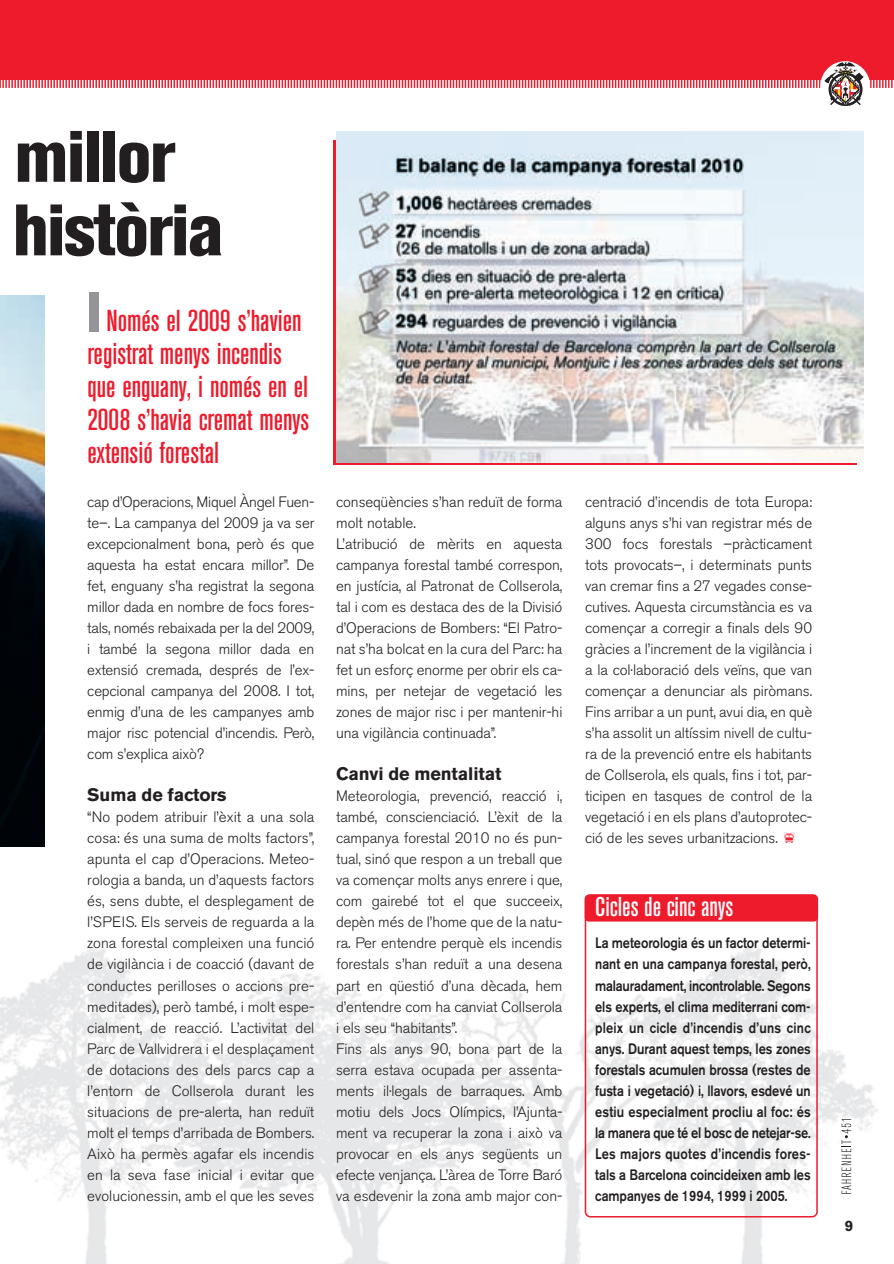
<style>
.page{position:relative;width:894px;height:1264px;background:#fff}
.page>*{position:absolute;margin:0;border:0;box-sizing:border-box;transform-origin:0 0}
.t1{font:800 condensed 72px/73.5px "Akzidenz Grotesk BE";letter-spacing:-.025em;color:#231f20}
.t2{font:500 condensed 30px/33px "Akzidenz Grotesk BE";color:#ee1b2c}
.t3{font:500 condensed 27px "Akzidenz Grotesk BE";color:#fff}
.t4{font:700 18px "Akzidenz Grotesk BE";letter-spacing:-.005em;color:#231f20}
.t5{font:300 15px/21px "Akzidenz Grotesk BE";letter-spacing:-.005em;color:#231f20;text-align:justify}
.t6{font:500 15px/21px "Akzidenz Grotesk BE";letter-spacing:-.005em;color:#231f20;text-align:justify;scale:.85 1}
.t7{font:700 15px "Akzidenz Grotesk BE";color:#231f20}
</style>
<div class="page">
<img style="left:0;top:946px;width:877px;height:317px">
<img style="left:0;top:295px;width:45px;height:551px">
<svg style="left:841px;top:1119px;width:10px;height:74px"></svg>
<div style="left:0;top:0;width:893px;height:80px;background:#ee1b2c"></div>
<svg style="left:0;top:61px;width:893px;height:45px"></svg>
<div style="left:89px;top:292px;width:10px;height:39px;background:#939598"></div>
<svg style="left:584px;top:894px;width:233px;height:323px"></svg>
<div style="left:584px;top:894px;width:233px;height:27px;background:#ee1b2c;border-radius:4px"></div>
<img style="left:336px;top:131px;width:527px;height:331px">
<p class="t1" style="left:13px;top:127px;width:212px">millor història</p>
<p class="t2" style="left:87px;top:306px;width:223px;text-indent:19px">Només el 2009 s’havien registrat menys incendis que enguany, i només en el<br>2008 s’havia cremat menys extensió forestal</p>
<p class="t5" style="left:87px;top:493px;width:228px">cap d’Operacions, Miquel Àngel Fuen&shy;te–. La campanya del 2009 ja va ser excepcionalment bona, però és que aquesta ha estat encara millor”. De fet, enguany s’ha registrat la segona millor dada en nombre de focs fores&shy;tals, només rebaixada per la del 2009, i també la segona millor dada en extensió cremada, després de l’ex&shy;cepcional campanya del 2008. I tot, enmig d’una de les campanyes amb major risc potencial d’incendis. Però, com s’explica això?</p>
<p class="t4" style="left:87px;top:788px;width:141px">Suma de factors</p>
<p class="t5" style="left:87px;top:808px;width:228px">“No podem atribuir l’èxit a una sola cosa: és una suma de molts factors”, apunta el cap d’Operacions. Meteo&shy;rologia a banda, un d’aquests factors és, sens dubte, el desplegament de l’SPEIS. Els serveis de reguarda a la zona forestal compleixen una funció de vigilància i de coacció (davant de conductes perilloses o accions pre&shy;meditades), però també, i molt espe&shy;cialment, de reacció. L’activitat del Parc de Vallvidrera i el desplaçament de dotacions des dels parcs cap a l’entorn de Collserola durant les situacions de pre-alerta, han reduït molt el temps d’arribada de Bombers.<br>Això ha permès agafar els incendis en la seva fase inicial i evitar que evolucionessin, amb el que les seves</p>
<p class="t5" style="left:336px;top:493px;width:228px;text-align:left">conseqüències s’han reduït de forma molt notable.<br>L’atribució de mèrits en aquesta campanya forestal també correspon, en justícia, al Patronat de Collserola, tal i com es destaca des de la Divisió d’Operacions de Bombers: “El Patro&shy;nat s’ha bolcat en la cura del Parc: ha fet un esforç enorme per obrir els ca&shy;mins, per netejar de vegetació les zones de major risc i per mantenir-hi una vigilància continuada”.</p>
<p class="t4" style="left:336px;top:767px;width:167px">Canvi de mentalitat</p>
<p class="t5" style="left:336px;top:787px;width:228px;text-align:left">Meteorologia, prevenció, reacció i, també, conscienciació. L’èxit de la campanya forestal 2010 no és pun&shy;tual, sinó que respon a un treball que va començar molts anys enrere i que, com gairebé tot el que succeeix, depèn més de l’home que de la natu&shy;ra. Per entendre perquè els incendis forestals s’han reduït a una desena part en qüestió d’una dècada, hem d’entendre com ha canviat Collserola i els seu “habitants”.<br>Fins als anys 90, bona part de la serra estava ocupada per assenta&shy;ments il·legals de barraques. Amb motiu dels Jocs Olímpics, l’Ajunta&shy;ment va recuperar la zona i això va provocar en els anys següents un efecte venjança. L’àrea de Torre Baró va esdevenir la zona amb major con-</p>
<p class="t5" style="left:585px;top:493px;width:228px">centració d’incendis de tota Europa: alguns anys s’hi van registrar més de 300 focs forestals –pràcticament tots provocats–, i determinats punts van cremar fins a 27 vegades conse&shy;cutives. Aquesta circumstància es va començar a corregir a finals dels 90 gràcies a l’increment de la vigilància i a la col·laboració dels veïns, que van començar a denunciar als piròmans.<br>Fins arribar a un punt, avui dia, en què s’ha assolit un altíssim nivell de cultu&shy;ra de la prevenció entre els habitants de Collserola, els quals, fins i tot, par&shy;ticipen en tasques de control de la vegetació i en els plans d’autoprotec&shy;ció de les seves urbanitzacions.</p>
<p class="t3" style="left:595px;top:897px;width:139px">Cicles de cinc anys</p>
<p class="t6" style="left:595px;top:934px;width:255px">La meteorologia és un factor determi&shy;nant en una campanya forestal, però, malauradament, incontrolable. Segons els experts, el clima mediterrani com&shy;pleix un cicle d’incendis d’uns cinc anys. Durant aquest temps, les zones forestals acumulen brossa (restes de fusta i vegetació) i, llavors, esdevé un estiu especialment procliu al foc: és la manera que té el bosc de netejar-se.<br>Les majors quotes d’incendis fores&shy;tals a Barcelona coincideixen amb les campanyes de 1994, 1999 i 2005.</p>
<p class="t7" style="left:844px;top:1220px;width:10px">9</p>
</div>
